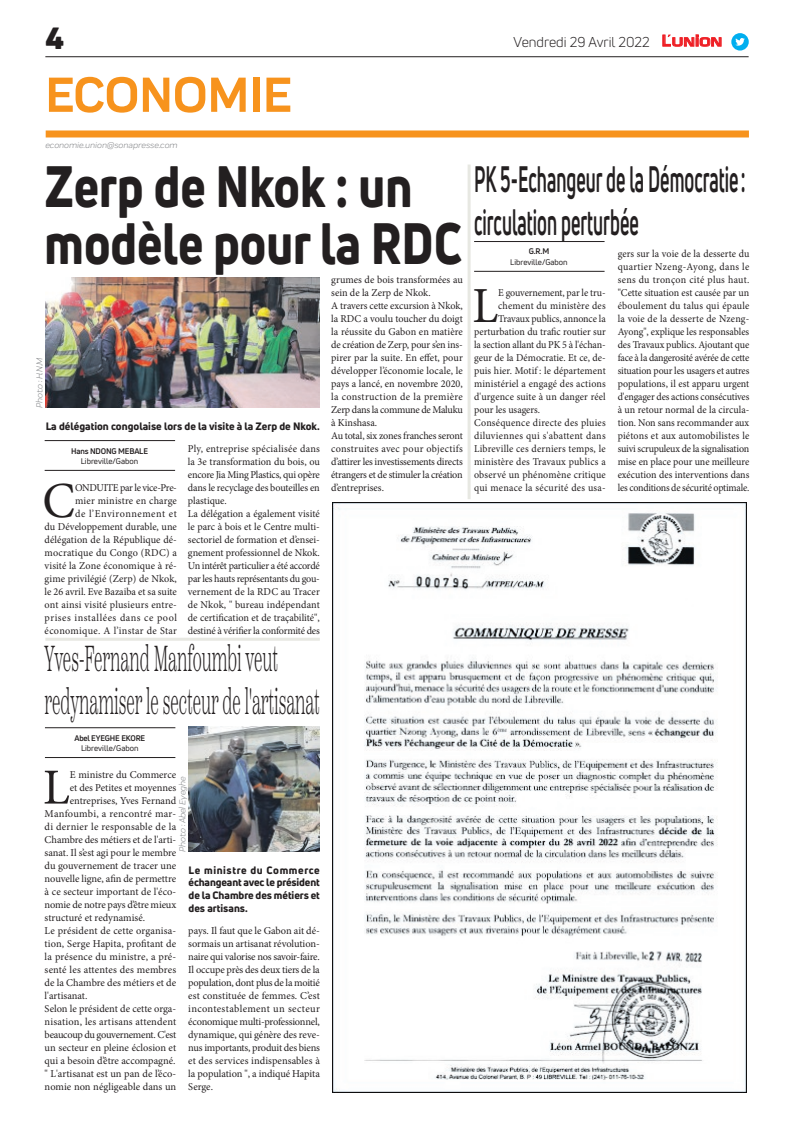
<style>
.page{position:relative;width:794px;height:1129px;background:#fff}
.page>*{position:absolute;margin:0;border:0;box-sizing:border-box;transform-origin:0 0}
.t1{font:800 57px/57px "Uni Neue";color:#231f20;scale:.84 1}
.t2{font:700 51px "Praktika";color:#f7931d}
.t3{font:50.5px "Minion Pro";color:#231f20}
.t4{font:50.5px "Minion Pro";color:#231f20;scale:.95 1}
.t5{font:300 36px/43.2px "Scotch Text";color:#231f20;scale:.45 1}
.t6{font:700 36px/43.2px "Uni Neue";color:#231f20;scale:.5 1}
.t7{font:900 30px "Uni Neue";color:#231f20}
.t8{font:14px "Uni Neue";color:#231f20}
.t9{font:10.5px/13px "Minion Pro";color:#231f20}
.t10{font:10.5px/13px "Minion Pro";color:#231f20;text-align:justify;scale:.95 1}
.t11{font:800 10.5px/12.6px "Uni Neue";color:#231f20;text-align:justify}
.t12{font:10.5px "Minion Pro";letter-spacing:.02em;color:#231f20;scale:.95 1}
.t13{font:10.5px "Minion Pro";letter-spacing:.025em;color:#231f20;scale:.95 1}
.t14{font:10.5px "Minion Pro";letter-spacing:.03em;color:#231f20;scale:.95 1}
.t15{font:10.5px "Minion Pro";letter-spacing:-.03em;color:#231f20}
.t16{font:10.5px "Minion Pro";letter-spacing:.02em;color:#231f20}
.t17{font:italic 9px "Praktika";color:#818386}
.t18{font:8px "Uni Neue";color:#231f20}
.t19{font:700 8px "Uni Neue";letter-spacing:-.02em;color:#231f20}
.s1{font-family:"Eurostile";font-weight:600;font-size:14.9px;color:#ee1d23}
.s2{font-family:"Eurostile";font-weight:600;font-size:11.4px;color:#ee1d23}
</style>
<div class="page">
<div style="left:46px;top:130px;width:703px;height:7px;background:#f7931d"></div>
<hr style="left:45px;top:56px;width:703px;height:1px;background:#231f20">
<svg style="left:662px;top:34px;width:60px;height:13px"></svg>
<div style="left:731px;top:33px;width:17px;height:18px;background:#00aeef;border-radius:50%"></div>
<svg style="left:735px;top:38px;width:10px;height:8px"></svg>
<img style="left:333px;top:502px;width:413px;height:589px">
<hr style="left:45px;top:470px;width:130px;height:1px;background:#231f20">
<hr style="left:45px;top:440px;width:130px;height:1px;background:#231f20">
<hr style="left:474px;top:271px;width:130px;height:1px;background:#231f20">
<hr style="left:474px;top:241px;width:130px;height:1px;background:#231f20">
<hr style="left:45px;top:756px;width:130px;height:1px;background:#231f20">
<hr style="left:45px;top:727px;width:130px;height:1px;background:#231f20">
<img style="left:189px;top:726px;width:131px;height:125px">
<img style="left:46px;top:278px;width:274px;height:129px">
<hr style="left:45px;top:637px;width:275px;height:3px;background:#e7e8e2">
<hr style="left:467px;top:164px;width:3px;height:335px;background:#e7e8e2">
<h3 class="t7" style="left:45px;top:17px;width:20px">4</h3>
<h2 class="t2" style="left:45px;top:54px;width:248px">ECONOMIE</h2>
<h3 class="t8" style="left:513px;top:33px;width:210px">Vendredi 29 Avril 2022 <span class="s1">L</span><span class="s2">UNION</span></h3>
<p class="t17" style="left:45px;top:139px;width:134px">economie.union@sonapresse.com</p>
<h1 class="t1" style="left:45px;top:157px;width:499px">Zerp de Nkok : un modèle pour la RDC</h1>
<p class="t9" style="left:331px;top:273px;width:133px">grumes de bois transformées au sein de la Zerp de Nkok.<br>A travers cette excursion à Nkok, la RDC a voulu toucher du doigt la réussite du Gabon en matière de création de Zerp, pour s’en ins&shy;pirer par la suite. En effet, pour développer l’économie locale, le pays a lancé, en novembre 2020, la construction de la première<br>Zerp dans la commune de Maluku à Kinshasa.<br>Au total, six zones franches seront construites avec pour objectifs d’attirer les investissements directs étrangers et de stimuler la création d’entreprises.</p>
<p class="t17" style="left:33px;top:407px;width:51px;rotate:-90deg">Photo : H.N.M</p>
<p class="t11" style="left:46px;top:419px;width:275px">La délégation congolaise lors de la visite à la Zerp de Nkok.</p>
<p class="t9" style="left:188px;top:442px;width:133px">Ply, entreprise spécialisée dans la 3e transformation du bois, ou encore Jia Ming Plastics, qui opère dans le recyclage des bouteilles en plastique.<br>La délégation a également visité le parc à bois et le Centre multi&shy;sectoriel de formation et d’ensei&shy;gnement professionnel de Nkok.<br>Un intérêt particulier a été accordé par les hauts représentants du gou&shy;vernement de la RDC au Tracer de Nkok, " bureau indépendant de certification et de traçabilité", destiné à vérifier la conformité des</p>
<p class="t19" style="left:71px;top:445px;width:78px">Hans NDONG MEBALE</p>
<p class="t18" style="left:81px;top:456px;width:59px">Libreville/Gabon</p>
<h3 class="t3" style="left:42px;top:467px;width:34px">C</h3>
<p class="t9" style="left:45px;top:481px;width:134px;text-align:right">ONDUITE par le vice-Pre-<br>mier ministre en charge<br>de l’Environnement et<br>du Développement durable, une délégation de la République dé&shy;mocratique du Congo (RDC) a visité la Zone économique à ré&shy;gime privilégié (Zerp) de Nkok, le 26 avril. Eve Bazaiba et sa suite ont ainsi visité plusieurs entre&shy;prises installées dans ce pool économique. A l’instar de Star</p>
<h3 class="t5" style="left:45px;top:636px;width:613px">Yves-Fernand Manfoumbi veut redynamiser le secteur de l'artisanat</h3>
<p class="t19" style="left:74px;top:732px;width:72px">Abel EYEGHE EKORE</p>
<p class="t18" style="left:81px;top:743px;width:59px">Libreville/Gabon</p>
<h3 class="t3" style="left:43px;top:753px;width:28px">L</h3>
<p class="t9" style="left:70px;top:767px;width:108px">E ministre du Commerce</p>
<p class="t17" style="left:176px;top:851px;width:77px;rotate:-90deg">Photo : Abel Eyeghe</p>
<p class="t9" style="left:70px;top:780px;width:108px">et des Petites et moyennes</p>
<p class="t9" style="left:70px;top:793px;width:108px">entreprises, Yves Fernand</p>
<p class="t9" style="left:45px;top:806px;width:133px">Manfoumbi, a rencontré mar-</p>
<p class="t16" style="left:45px;top:819px;width:133px">di dernier le responsable de la</p>
<p class="t9" style="left:45px;top:832px;width:133px">Chambre des métiers et de l'arti-</p>
<p class="t9" style="left:45px;top:845px;width:133px">sanat. Il s’est agi pour le membre</p>
<p class="t9" style="left:45px;top:858px;width:133px">du gouvernement de tracer une</p>
<p class="t9" style="left:45px;top:871px;width:133px">nouvelle ligne, afin de permettre</p>
<p class="t9" style="left:45px;top:884px;width:133px">à ce secteur important de l'éco-</p>
<p class="t9" style="left:45px;top:897px;width:133px">nomie de notre pays d’être mieux</p>
<p class="t9" style="left:45px;top:910px;width:102px">structuré et redynamisé.</p>
<p class="t9" style="left:45px;top:923px;width:133px">Le président de cette organisa-</p>
<p class="t9" style="left:45px;top:936px;width:133px">tion, Serge Hapita, profitant de</p>
<p class="t9" style="left:45px;top:949px;width:133px">la présence du ministre, a pré-</p>
<p class="t9" style="left:45px;top:962px;width:133px">senté les attentes des membres</p>
<p class="t9" style="left:45px;top:975px;width:133px">de la Chambre des métiers et de</p>
<p class="t9" style="left:45px;top:988px;width:44px">l'artisanat.</p>
<p class="t9" style="left:45px;top:1001px;width:133px">Selon le président de cette orga-</p>
<p class="t9" style="left:45px;top:1014px;width:133px">nisation, les artisans attendent</p>
<p class="t15" style="left:45px;top:1027px;width:133px">beaucoup du gouvernement. C'est</p>
<p class="t9" style="left:45px;top:1040px;width:133px">un secteur en pleine éclosion et</p>
<p class="t9" style="left:45px;top:1053px;width:132px">qui a besoin d’être accompagné.</p>
<p class="t9" style="left:45px;top:1066px;width:133px">" L'artisanat est un pan de l’éco-</p>
<p class="t9" style="left:45px;top:1079px;width:133px">nomie non négligeable dans un</p>
<p class="t11" style="left:189px;top:863px;width:133px">Le ministre du Commerce échangeant avec le président de la Chambre des métiers et des artisans.</p>
<p class="t9" style="left:188px;top:923px;width:133px;text-align:justify">pays. Il faut que le Gabon ait dé&shy;sormais un artisanat révolution&shy;naire qui valorise nos savoir-faire.<br>Il occupe près des deux tiers de la population, dont plus de la moitié est constituée de femmes. C’est incontestablement un secteur économique multi-professionnel, dynamique, qui génère des reve&shy;nus importants, produit des biens et des services indispensables à la population ", a indiqué Hapita Serge.</p>
<h3 class="t6" style="left:474px;top:156px;width:545px">PK 5-Echangeur de la Démocratie: circulation perturbée</h3>
<p class="t19" style="left:529px;top:246px;width:22px">G.R.M</p>
<p class="t18" style="left:510px;top:257px;width:59px">Libreville/Gabon</p>
<p class="t10" style="left:618px;top:247px;width:140px">gers sur la voie de la desserte du quartier Nzeng-Ayong, dans le sens du tronçon cité plus haut. "Cette situation est causée par un éboulement du talus qui épaule la voie de la desserte de Nzeng-Ayong", explique les responsables des Travaux publics. Ajoutant que face à la dangerosité avérée de cette situation pour les usagers et autres populations, il est apparu urgent d'engager des actions consécutives à un retour normal de la circula&shy;tion. Non sans recommander aux piétons et aux automobilistes le suivi scrupuleux de la signalisation mise en place pour une meilleure exécution des interventions dans les conditions de sécurité optimale.</p>
<h3 class="t4" style="left:472px;top:272px;width:29px">L</h3>
<p class="t10" style="left:498px;top:286px;width:115px">E gouvernement, par le tru-</p>
<p class="t10" style="left:498px;top:299px;width:115px">chement du ministère des</p>
<p class="t10" style="left:498px;top:312px;width:115px">Travaux publics, annonce la</p>
<p class="t10" style="left:474px;top:325px;width:140px">perturbation du trafic routier sur</p>
<p class="t10" style="left:474px;top:338px;width:140px">la section allant du PK 5 à l'échan-</p>
<p class="t10" style="left:474px;top:351px;width:140px">geur de la Démocratie. Et ce, de-</p>
<p class="t10" style="left:474px;top:364px;width:140px">puis hier. Motif : le département</p>
<p class="t10" style="left:474px;top:377px;width:140px">ministériel a engagé des actions</p>
<p class="t10" style="left:474px;top:390px;width:140px">d'urgence suite à un danger réel</p>
<p class="t10" style="left:474px;top:403px;width:71px">pour les usagers.</p>
<p class="t13" style="left:474px;top:416px;width:140px">Conséquence directe des pluies</p>
<p class="t14" style="left:474px;top:429px;width:140px">diluviennes qui s'abattent dans</p>
<p class="t12" style="left:474px;top:442px;width:140px">Libreville ces derniers temps, le</p>
<p class="t12" style="left:474px;top:455px;width:140px">ministère des Travaux publics a</p>
<p class="t10" style="left:474px;top:468px;width:140px">observé un phénomène critique</p>
<p class="t13" style="left:474px;top:481px;width:140px">qui menace la sécurité des usa-</p>
</div>
